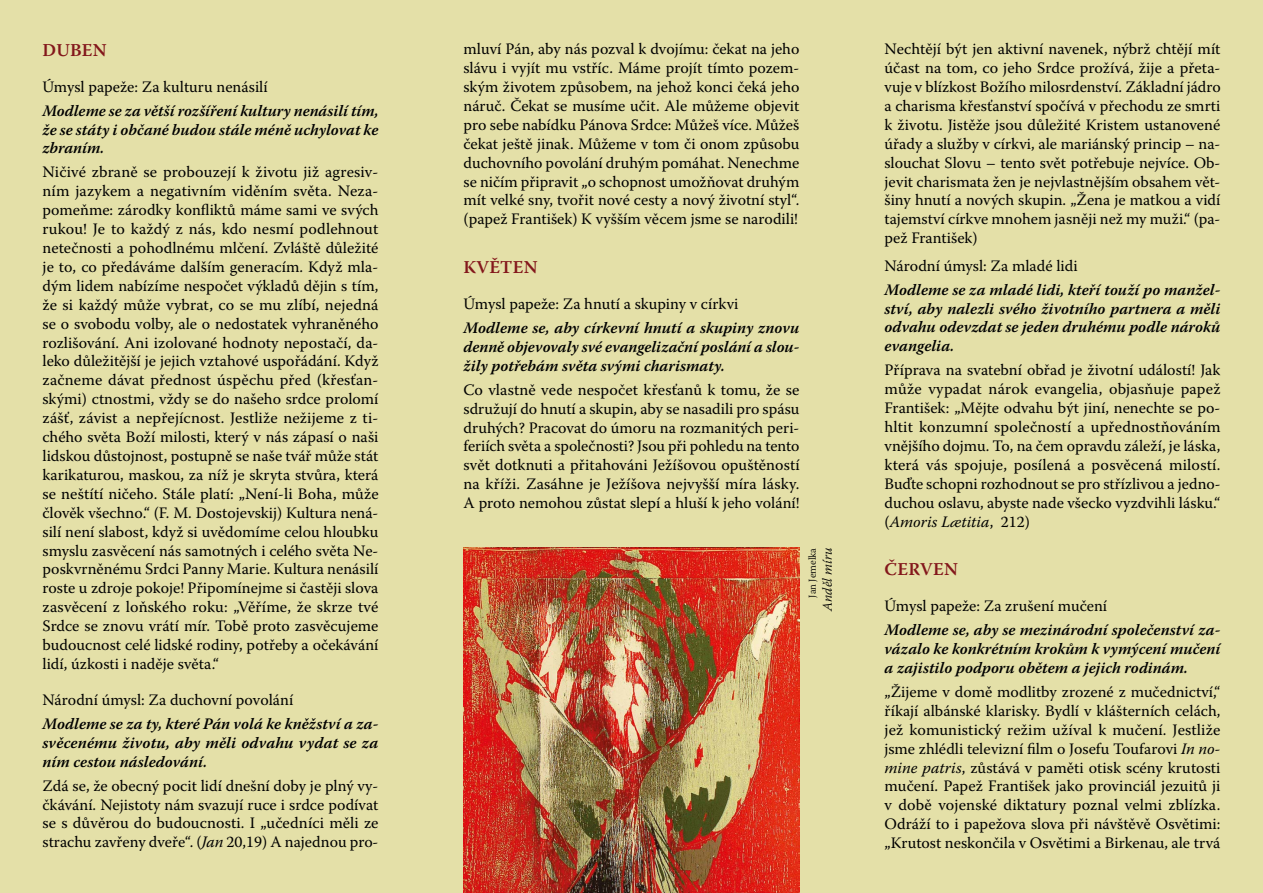
<style>
.page{position:relative;width:1263px;height:893px;background:#e4e0a8}
.page>*{position:absolute;margin:0;border:0;box-sizing:border-box;transform-origin:0 0}
.t1{font:600 18px "Warnock Pro";letter-spacing:.015em;color:#83171b}
.t2{font:15.9px/18.9px "Warnock Pro";color:#000;text-align:justify}
.t3{font:italic 600 15.9px/18.9px "Warnock Pro";color:#000;text-align:justify}
.t4{font:italic 300 13.5px "Warnock Pro";color:#000}
.t5{font:300 10.5px "Warnock Pro";color:#000}
.s1{font-style:italic}
</style>
<div class="page">
<img style="left:463px;top:548px;width:336px;height:345px">
<p class="t1" style="left:43px;top:39px;width:66px">DUBEN</p>
<p class="t2" style="left:43px;top:77px;width:227px">Úmysl papeže: Za kulturu nenásilí</p>
<p class="t3" style="left:43px;top:101px;width:337px">Modleme se za větší rozšíření kultury nenásilí tím, že se státy i občané budou stále méně uchylovat ke zbraním.</p>
<p class="t2" style="left:43px;top:163px;width:338px">Ničivé zbraně se probouzejí k životu již agresiv&shy;ním jazykem a negativním viděním světa. Neza&shy;pomeňme: zárodky konfliktů máme sami ve svých rukou! Je to každý z nás, kdo nesmí podlehnout netečnosti a pohodlnému mlčení. Zvláště důležité je to, co předáváme dalším generacím. Když mla&shy;dým lidem nabízíme nespočet výkladů dějin s tím, že si každý může vybrat, co se mu zlíbí, nejedná se o svobodu volby, ale o nedostatek vyhraněného rozlišování. Ani izolované hodnoty nepostačí, da&shy;leko důležitější je jejich vztahové uspořádání. Když začneme dávat přednost úspěchu před (křesťan&shy;skými) ctnostmi, vždy se do našeho srdce prolomí zášť, závist a nepřejícnost. Jestliže nežijeme z ti&shy;chého světa Boží milosti, který v nás zápasí o naši lidskou důstojnost, postupně se naše tvář může stát karikaturou, maskou, za níž je skryta stvůra, která se neštítí ničeho. Stále platí: „Není-li Boha, může člověk všechno.“ (F. M. Dostojevskij) Kultura nená&shy;silí není slabost, když si uvědomíme celou hloubku smyslu zasvěcení nás samotných i celého světa Ne&shy;poskvrněnému Srdci Panny Marie. Kultura nenásilí roste u zdroje pokoje! Připomínejme si častěji slova zasvěcení z loňského roku: „Věříme, že skrze tvé Srdce se znovu vrátí mír. Tobě proto zasvěcujeme budoucnost celé lidské rodiny, potřeby a očekávání lidí, úzkosti i naděje světa.“</p>
<p class="t2" style="left:43px;top:690px;width:252px">Národní úmysl: Za duchovní povolání</p>
<p class="t3" style="left:43px;top:714px;width:337px">Modleme se za ty, které Pán volá ke kněžství a za&shy;svěcenému životu, aby měli odvahu vydat se za ním cestou následování.</p>
<p class="t2" style="left:43px;top:776px;width:337px">Zdá se, že obecný pocit lidí dnešní doby je plný vy&shy;čkávání. Nejistoty nám svazují ruce i srdce podívat se s důvěrou do budoucnosti. I „učedníci měli ze strachu zavřeny dveře“. (<span class="s1">Jan</span> 20,19) A najednou pro-</p>
<p class="t2" style="left:463px;top:39px;width:337px">mluví Pán, aby nás pozval k dvojímu: čekat na jeho slávu i vyjít mu vstříc. Máme projít tímto pozem&shy;ským životem způsobem, na jehož konci čeká jeho náruč. Čekat se musíme učit. Ale můžeme objevit pro sebe nabídku Pánova Srdce: Můžeš více. Můžeš čekat ještě jinak. Můžeme v tom či onom způsobu duchovního povolání druhým pomáhat. Nenechme se ničím připravit „o schopnost umožňovat druhým mít velké sny, tvořit nové cesty a nový životní styl“. (papež František) K vyšším věcem jsme se narodili!</p>
<p class="t1" style="left:464px;top:256px;width:75px">KVĚTEN</p>
<p class="t2" style="left:463px;top:294px;width:276px">Úmysl papeže: Za hnutí a skupiny v církvi</p>
<p class="t3" style="left:463px;top:318px;width:337px">Modleme se, aby církevní hnutí a skupiny znovu denně objevovaly své evangelizační poslání a slou&shy;žily potřebám světa svými charismaty.</p>
<p class="t2" style="left:463px;top:380px;width:338px">Co vlastně vede nespočet křesťanů k tomu, že se sdružují do hnutí a skupin, aby se nasadili pro spásu druhých? Pracovat do úmoru na rozmanitých peri&shy;feriích světa a společnosti? Jsou při pohledu na tento svět dotknuti a přitahováni Ježíšovou opuštěností na kříži. Zasáhne je Ježíšova nejvyšší míra lásky.<br>A proto nemohou zůstat slepí a hluší k jeho volání!</p>
<p class="t5" style="left:806px;top:597px;width:51px;rotate:-90deg">Jan Jemelka</p>
<p class="t4" style="left:819px;top:611px;width:64px;rotate:-90deg">Anděl míru</p>
<p class="t2" style="left:884px;top:39px;width:338px">Nechtějí být jen aktivní navenek, nýbrž chtějí mít účast na tom, co jeho Srdce prožívá, žije a přeta&shy;vuje v blízkost Božího milosrdenství. Základní jádro a charisma křesťanství spočívá v přechodu ze smrti k životu. Jistěže jsou důležité Kristem ustanovené úřady a služby v církvi, ale mariánský princip – na&shy;slouchat Slovu – tento svět potřebuje nejvíce. Ob&shy;jevit charismata žen je nejvlastnějším obsahem vět&shy;šiny hnutí a nových skupin. „Žena je matkou a vidí tajemství církve mnohem jasněji než my muži.“ (pa&shy;pež František)</p>
<p class="t2" style="left:884px;top:256px;width:195px">Národní úmysl: Za mladé lidi</p>
<p class="t3" style="left:884px;top:280px;width:337px">Modleme se za mladé lidi, kteří touží po manžel&shy;ství, aby nalezli svého životního partnera a měli odvahu odevzdat se jeden druhému podle nároků evangelia.</p>
<p class="t2" style="left:884px;top:360px;width:337px">Příprava na svatební obřad je životní událostí! Jak může vypadat nárok evangelia, objasňuje papež František: „Mějte odvahu být jiní, nenechte se po&shy;hltit konzumní společností a upřednostňováním vnějšího dojmu. To, na čem opravdu záleží, je láska, která vás spojuje, posílená a posvěcená milostí.<br>Buďte schopni rozhodnout se pro střízlivou a jedno&shy;duchou oslavu, abyste nade všecko vyzdvihli lásku.“ (<span class="s1">Amoris Lætitia</span>, 212)</p>
<p class="t1" style="left:884px;top:558px;width:75px">ČERVEN</p>
<p class="t2" style="left:884px;top:596px;width:224px">Úmysl papeže: Za zrušení mučení</p>
<p class="t3" style="left:884px;top:620px;width:337px">Modleme se, aby se mezinárodní společenství za&shy;vázalo ke konkrétním krokům k vymýcení mučení a zajistilo podporu obětem a jejich rodinám.</p>
<p class="t2" style="left:884px;top:682px;width:338px">„Žijeme v domě modlitby zrozené z mučednictví,“ říkají albánské klarisky. Bydlí v klášterních celách, jež komunistický režim užíval k mučení. Jestliže jsme zhlédli televizní film o Josefu Toufarovi <span class="s1">In no&shy;mine patris</span>, zůstává v paměti otisk scény krutosti mučení. Papež František jako provinciál jezuitů ji v době vojenské diktatury poznal velmi zblízka.<br>Odráží to i papežova slova při návštěvě Osvětimi: „Krutost neskončila v Osvětimi a Birkenau, ale trvá</p>
</div>
